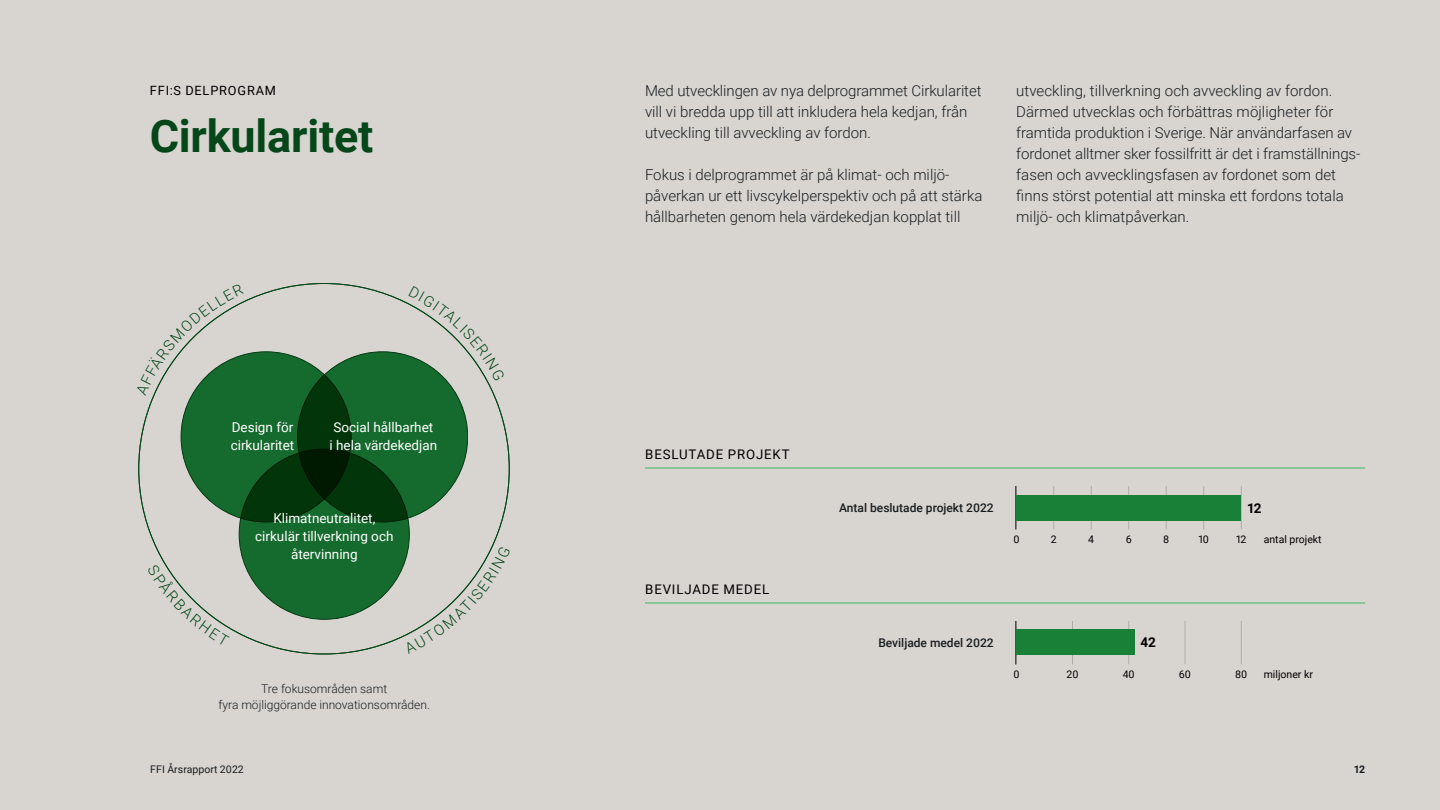
<style>
.page{position:relative;width:1440px;height:810px;background:#d8d5d1}
.page>*{position:absolute;margin:0;border:0;box-sizing:border-box;transform-origin:0 0}
.H2_Bold___Pos{font:700 45px "Roboto";letter-spacing:-.005em;color:#054719}
.P_brödtext_ny{font:300 15px/21px "Roboto";color:#181d20}
.P_brödtext_ny-2{font:13.5px/18px "Roboto";color:#fff}
.Delprogramssida_-_Siffra_vid_stapel{font:700 13.5px "Roboto";color:#000}
.Dårad{font:13.2px "Roboto";letter-spacing:.065em;color:#000}
.Dårad-2{font:12.75px "Roboto";letter-spacing:.065em;color:#000}
.H4_Neg___54_pt{font:300 12px/16.5px "Roboto";color:#181d20;text-align:center}
.H4_Neg___54_pt-2{font:500 12px "Roboto";color:#181d20}
.P_brödtext_ny-3{font:10.5px "Roboto";color:#000}
.t1{font:10.5px "Roboto";letter-spacing:.005em;color:#181d20}
.t2{font:700 10.5px "Roboto";color:#181d20}
</style>
<div class="page">
<div style="left:181px;top:352px;width:170px;height:170px;background:#156a2d;border-radius:50%"></div>
<svg style="left:298px;top:352px;width:170px;height:170px;background:#115f26"></svg>
<svg style="left:239px;top:449px;width:170px;height:170px;background:#0d531e"></svg>
<hr style="left:1016px;top:486px;width:1px;height:44px;background:#000">
<hr style="left:1016px;top:621px;width:1px;height:43px;background:#000">
<hr style="left:1054px;top:486px;width:1px;height:44px;background:#000">
<hr style="left:1072px;top:621px;width:1px;height:43px;background:#000">
<hr style="left:1129px;top:486px;width:1px;height:44px;background:#000">
<hr style="left:1129px;top:621px;width:1px;height:43px;background:#000">
<hr style="left:1241px;top:486px;width:1px;height:44px;background:#000">
<hr style="left:1204px;top:486px;width:1px;height:44px;background:#000">
<hr style="left:1091px;top:486px;width:1px;height:44px;background:#000">
<hr style="left:1166px;top:486px;width:1px;height:44px;background:#000">
<hr style="left:1185px;top:621px;width:1px;height:43px;background:#000">
<hr style="left:1241px;top:621px;width:1px;height:43px;background:#000">
<hr style="left:645px;top:468px;width:720px;height:1px;background:#3dbb61">
<hr style="left:645px;top:603px;width:720px;height:1px;background:#3dbb61">
<div style="left:1016px;top:495px;width:225px;height:25px;background:#198038"></div>
<div style="left:1016px;top:630px;width:118px;height:25px;background:#198038"></div>
<svg style="left:153px;top:301px;width:91px;height:95px"></svg>
<svg style="left:409px;top:303px;width:79px;height:78px"></svg>
<svg style="left:164px;top:564px;width:66px;height:65px"></svg>
<svg style="left:404px;top:546px;width:89px;height:91px"></svg>
<p class="Dårad-2" style="left:150px;top:81px;width:128px">FFI:S DELPROGRAM</p>
<h2 class="H2_Bold___Pos" style="left:150px;top:104px;width:225px">Cirkularitet</h2>
<p class="P_brödtext_ny-2" style="left:231px;top:418px;width:65px">Design för cirkularitet</p>
<p class="P_brödtext_ny-2" style="left:330px;top:418px;width:109px">Social hållbarhet<br>i hela värdekedjan</p>
<p class="P_brödtext_ny-2" style="left:255px;top:508px;width:140px;text-align:center">Klimatneutralitet, cirkulär tillverkning och återvinning</p>
<h4 class="H4_Neg___54_pt" style="left:219px;top:680px;width:213px">Tre fokusområden samt<br>fyra möjliggörande innovationsområden.</h4>
<p class="P_brödtext_ny" style="left:645px;top:80px;width:338px">Med utvecklingen av nya delprogrammet Cirkularitet vill vi bredda upp till att inkludera hela kedjan, från utveckling till avveckling av fordon.</p>
<p class="P_brödtext_ny" style="left:645px;top:164px;width:339px">Fokus i delprogrammet är på klimat- och miljö&shy;påverkan ur ett livscykelperspektiv och på att stärka hållbarheten genom hela värdekedjan kopplat till</p>
<p class="P_brödtext_ny" style="left:1016px;top:80px;width:345px">utveckling, tillverkning och avveckling av fordon.<br>Därmed utvecklas och förbättras möjligheter för framtida produktion i Sverige. När användarfasen av fordonet alltmer sker fossilfritt är det i framställnings&shy;fasen och avvecklingsfasen av fordonet som det finns störst potential att minska ett fordons totala miljö- och klimatpåverkan.</p>
<p class="Dårad" style="left:645px;top:445px;width:146px">BESLUTADE PROJEKT</p>
<h4 class="H4_Neg___54_pt-2" style="left:839px;top:499px;width:156px">Antal beslutade projekt 2022</h4>
<p class="Delprogramssida_-_Siffra_vid_stapel" style="left:1247px;top:498px;width:16px">12</p>
<p class="Dårad" style="left:645px;top:580px;width:126px">BEVILJADE MEDEL</p>
<p class="P_brödtext_ny-3" style="left:1014px;top:532px;width:8px">0</p>
<p class="P_brödtext_ny-3" style="left:1264px;top:532px;width:59px">antal projekt</p>
<p class="P_brödtext_ny-3" style="left:1051px;top:532px;width:7px">2</p>
<p class="P_brödtext_ny-3" style="left:1163px;top:532px;width:8px">8</p>
<p class="P_brödtext_ny-3" style="left:1198px;top:532px;width:12px">10</p>
<p class="P_brödtext_ny-3" style="left:1236px;top:532px;width:12px">12</p>
<p class="P_brödtext_ny-3" style="left:1088px;top:532px;width:7px">4</p>
<p class="P_brödtext_ny-3" style="left:1126px;top:532px;width:7px">6</p>
<h4 class="H4_Neg___54_pt-2" style="left:878px;top:634px;width:117px">Beviljade medel 2022</h4>
<p class="Delprogramssida_-_Siffra_vid_stapel" style="left:1140px;top:633px;width:17px">42</p>
<p class="P_brödtext_ny-3" style="left:1014px;top:667px;width:8px">0</p>
<p class="P_brödtext_ny-3" style="left:1067px;top:667px;width:14px">20</p>
<p class="P_brödtext_ny-3" style="left:1123px;top:667px;width:14px">40</p>
<p class="P_brödtext_ny-3" style="left:1179px;top:667px;width:14px">60</p>
<p class="P_brödtext_ny-3" style="left:1235px;top:667px;width:14px">80</p>
<p class="P_brödtext_ny-3" style="left:1264px;top:667px;width:51px">miljoner kr</p>
<p class="t1" style="left:150px;top:761px;width:95px">FFI Årsrapport 2022</p>
<p class="t2" style="left:1354px;top:761px;width:12px">12</p>
</div>
